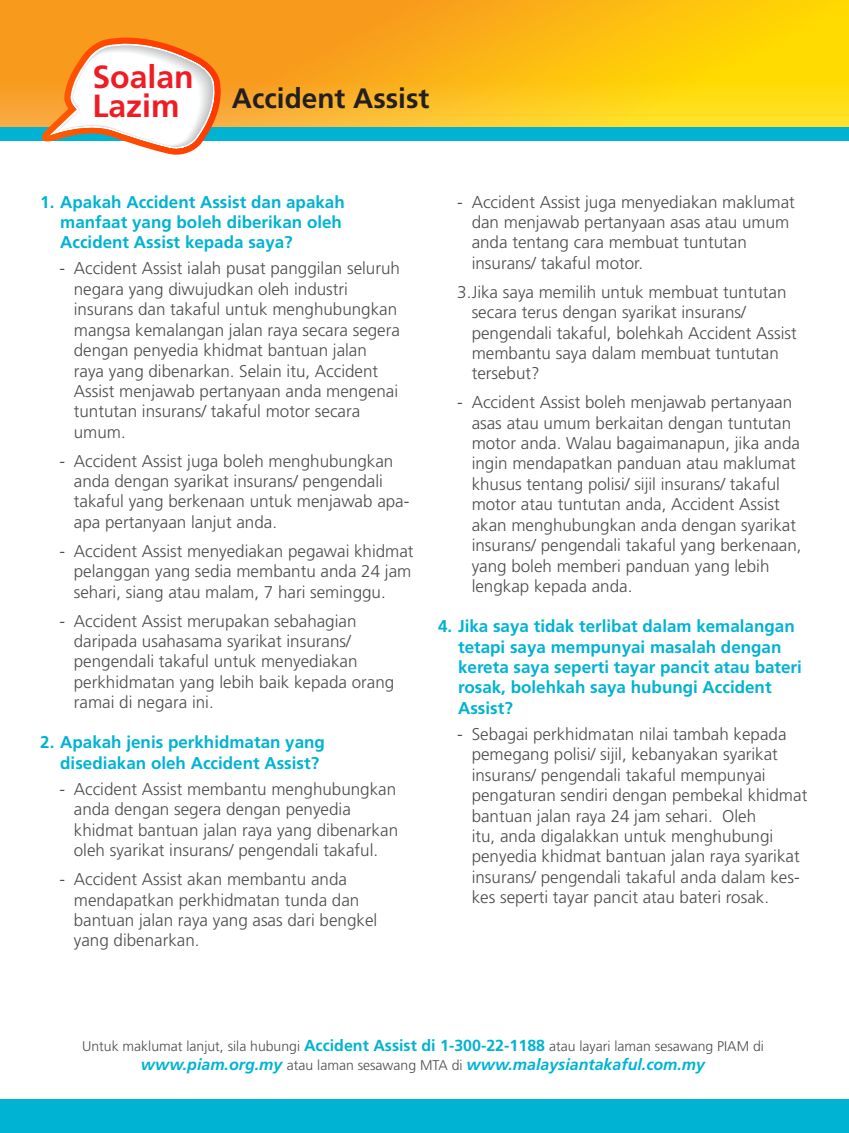
<style>
.page{position:relative;width:849px;height:1133px;background:#fff}
.page>*{position:absolute;margin:0;border:0;box-sizing:border-box;transform-origin:0 0}
.t1{font:700 32px "Frutiger LT Std";color:#ee1d23}
.t2{font:700 28px "Frutiger LT Std";color:#231f20}
.t3{font:300 17px/20.4px "Frutiger LT Std";color:#4b4c4d}
.t4{font:700 17px/20.4px "Frutiger LT Std";color:#00b3d2}
.t5{font:italic 700 16px "Frutiger LT Std";color:#00b3d2}
.t6{font:300 14px "Frutiger LT Std";color:#4b4c4d}
.s1{font-weight:700;font-size:16px;color:#00b3d2}
.s2{font-weight:300;font-style:normal;font-size:14px;color:#4b4c4d}
</style>
<div class="page">
<svg style="left:0;top:0;width:848px;height:127px;background:#fbbb18"></svg>
<div style="left:0;top:127px;width:848px;height:14px;background:#00b3d2"></div>
<div style="left:0;top:1099px;width:848px;height:33px;background:#00b3d2"></div>
<svg style="left:40px;top:17px;width:189px;height:138px"></svg>
<p class="t1" style="left:92px;top:58px;width:103px">Soalan</p>
<p class="t1" style="left:92px;top:87px;width:89px">Lazim</p>
<p class="t2" style="left:232px;top:82px;width:199px">Accident Assist</p>
<p class="t4" style="left:60px;top:191px;width:286px;text-indent:-20px">1. Apakah Accident Assist dan apakah manfaat yang boleh diberikan oleh<br>Accident Assist kepada saya?</p>
<p class="t3" style="left:74px;top:258px;width:327px;text-indent:-14px">- Accident Assist ialah pusat panggilan seluruh negara yang diwujudkan oleh industri insurans dan takaful untuk menghubungkan mangsa kemalangan jalan raya secara segera dengan penyedia khidmat bantuan jalan raya yang dibenarkan. Selain itu, Accident Assist menjawab pertanyaan anda mengenai tuntutan insurans/ takaful motor secara umum.</p>
<p class="t3" style="left:74px;top:451px;width:337px;text-indent:-14px">- Accident Assist juga boleh menghubungkan anda dengan syarikat insurans/ pengendali takaful yang berkenaan untuk menjawab apa&shy;apa pertanyaan lanjut anda.</p>
<p class="t3" style="left:74px;top:541px;width:341px;text-indent:-14px">- Accident Assist menyediakan pegawai khidmat pelanggan yang sedia membantu anda 24 jam sehari, siang atau malam, 7 hari seminggu.</p>
<p class="t3" style="left:74px;top:610px;width:322px;text-indent:-14px">- Accident Assist merupakan sebahagian daripada usahasama syarikat insurans/ pengendali takaful untuk menyediakan perkhidmatan yang lebih baik kepada orang ramai di negara ini.</p>
<p class="t4" style="left:60px;top:732px;width:266px;text-indent:-20px">2. Apakah jenis perkhidmatan yang disediakan oleh Accident Assist?</p>
<p class="t3" style="left:74px;top:779px;width:326px;text-indent:-14px">- Accident Assist membantu menghubungkan anda dengan segera dengan penyedia khidmat bantuan jalan raya yang dibenarkan oleh syarikat insurans/ pengendali takaful.</p>
<p class="t3" style="left:74px;top:869px;width:305px;text-indent:-14px">- Accident Assist akan membantu anda mendapatkan perkhidmatan tunda dan bantuan jalan raya yang asas dari bengkel yang dibenarkan.</p>
<p class="t3" style="left:471px;top:192px;width:325px;text-indent:-14px">- Accident Assist juga menyediakan maklumat dan menjawab pertanyaan asas atau umum anda tentang cara membuat tuntutan insurans/ takaful motor.</p>
<p class="t3" style="left:471px;top:282px;width:326px;text-indent:-14px">3.Jika saya memilih untuk membuat tuntutan secara terus dengan syarikat insurans/ pengendali takaful, bolehkah Accident Assist membantu saya dalam membuat tuntutan tersebut?</p>
<p class="t3" style="left:471px;top:392px;width:331px;text-indent:-14px">- Accident Assist boleh menjawab pertanyaan asas atau umum berkaitan dengan tuntutan motor anda. Walau bagaimanapun, jika anda ingin mendapatkan panduan atau maklumat khusus tentang polisi/ sijil insurans/ takaful motor atau tuntutan anda, Accident Assist akan menghubungkan anda dengan syarikat insurans/ pengendali takaful yang berkenaan, yang boleh memberi panduan yang lebih lengkap kepada anda.</p>
<p class="t4" style="left:458px;top:616px;width:345px;text-indent:-20px">4. Jika saya tidak terlibat dalam kemalangan tetapi saya mempunyai masalah dengan kereta saya seperti tayar pancit atau bateri rosak, bolehkah saya hubungi Accident Assist?</p>
<p class="t3" style="left:471px;top:724px;width:337px;text-indent:-14px">- Sebagai perkhidmatan nilai tambah kepada pemegang polisi/ sijil, kebanyakan syarikat insurans/ pengendali takaful mempunyai pengaturan sendiri dengan pembekal khidmat bantuan jalan raya 24 jam sehari. Oleh<br>itu, anda digalakkan untuk menghubungi penyedia khidmat bantuan jalan raya syarikat insurans/ pengendali takaful anda dalam kes&shy;kes seperti tayar pancit atau bateri rosak.</p>
<p class="t6" style="left:82px;top:1037px;width:683px">Untuk maklumat lanjut, sila hubungi <span class="s1">Accident Assist di 1-300-22-1188</span> atau layari laman sesawang PIAM di</p>
<p class="t5" style="left:141px;top:1054px;width:565px">www.piam.org.my <span class="s2">atau laman sesawang MTA di</span> www.malaysiantakaful.com.my</p>
</div>
